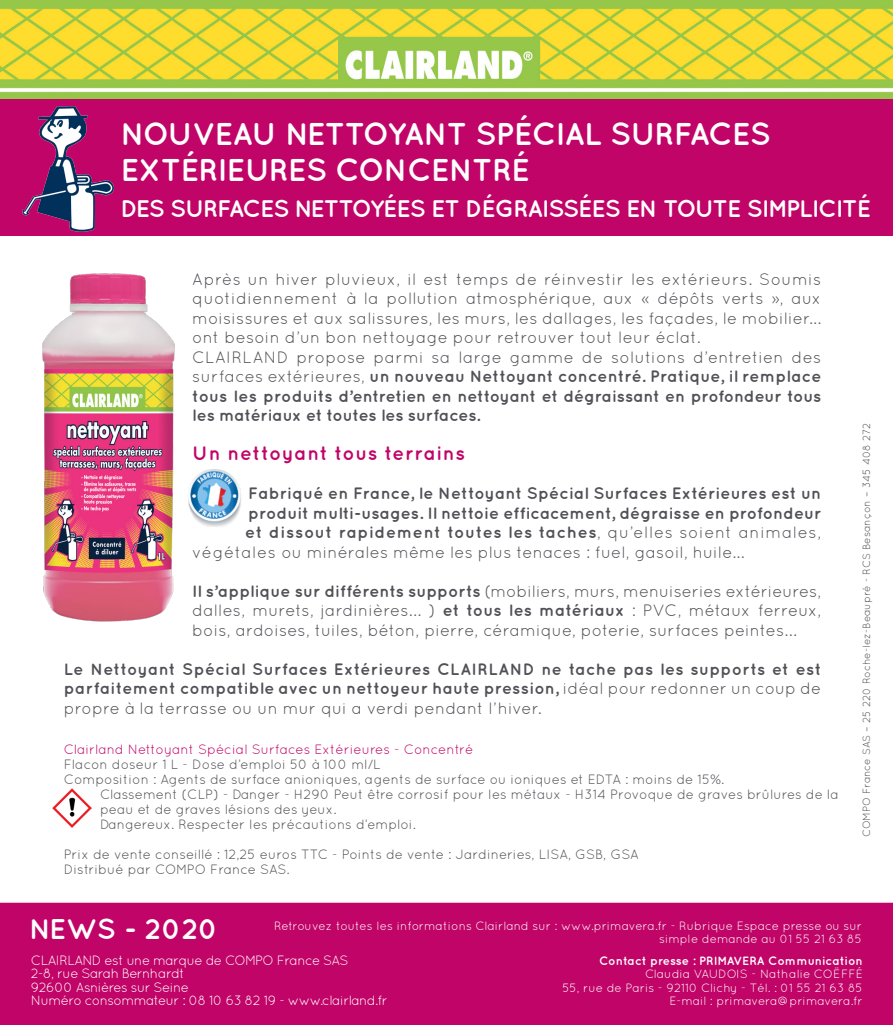
<style>
.page{position:relative;width:893px;height:1025px;background:#fff}
.page>*{position:absolute;margin:0;border:0;box-sizing:border-box;transform-origin:0 0}
.t1{font:700 31.5px "Quicksand";letter-spacing:-.02em;color:#fff}
.t2{font:700 28.5px "Quicksand";letter-spacing:-.005em;color:#fff}
.t3{font:700 24px "Quicksand";letter-spacing:-.04em;color:#fff}
.t4{font:700 19.5px "Quicksand";letter-spacing:.035em;color:#c10468}
.t5{font:700 16.5px/19.5px "Quicksand";letter-spacing:.005em;color:#515056;text-align:justify}
.t6{font:16.5px/19.5px "Quicksand";letter-spacing:.01em;color:#515056;text-align:justify}
.t7{font:700 16.5px "Quicksand";letter-spacing:.04em;color:#515056}
.t8{font:13.5px/15px "Quicksand";color:#515056}
.t9{font:13.5px "Quicksand";letter-spacing:-.04em;color:#fff}
.t10{font:13.5px "Quicksand";color:#c10468}
.t11{font:12px/13.5px "Quicksand";color:#fff;text-align:right}
.t12{font:700 12px "Quicksand";color:#fff}
.t13{font:10.5px "Quicksand";color:#515056}
.s1{font-weight:400}
.s2{font-weight:700}
</style>
<div class="page">
<img style="left:0;top:0;width:893px;height:99px">
<div style="left:0;top:99px;width:893px;height:137px;background:#c10468"></div>
<img style="left:22px;top:106px;width:92px;height:126px">
<div style="left:0;top:903px;width:893px;height:122px;background:#c10468"></div>
<img style="left:42px;top:273px;width:133px;height:349px">
<img style="left:188px;top:469px;width:53px;height:58px">
<img style="left:52px;top:788px;width:40px;height:40px">
<p class="t1" style="left:121px;top:115px;width:652px">NOUVEAU NETTOYANT SPÉCIAL SURFACES</p>
<p class="t1" style="left:121px;top:151px;width:411px">EXTÉRIEURES CONCENTRÉ</p>
<p class="t3" style="left:121px;top:194px;width:752px">DES SURFACES NETTOYÉES ET DÉGRAISSÉES EN TOUTE SIMPLICITÉ</p>
<p class="t6" style="left:192px;top:269px;width:631px">Après un hiver pluvieux, il est temps de réinvestir les extérieurs. Soumis quotidiennement à la pollution atmosphérique, aux « dépôts verts », aux moisissures et aux salissures, les murs, les dallages, les façades, le mobilier... ont besoin d’un bon nettoyage pour retrouver tout leur éclat.</p>
<p class="t5" style="left:192px;top:347px;width:631px"><span class="s1">CLAIRLAND propose parmi sa large gamme de solutions d’entretien des surfaces extérieures,</span> un nouveau Nettoyant concentré. Pratique, il remplace tous les produits d’entretien en nettoyant et dégraissant en profondeur tous les matériaux et toutes les surfaces.</p>
<p class="t4" style="left:192px;top:442px;width:274px">Un nettoyant tous terrains</p>
<p class="t5" style="left:248px;top:483px;width:575px">Fabriqué en France, le Nettoyant Spécial Surfaces Extérieures est un</p>
<p class="t5" style="left:248px;top:503px;width:575px">produit multi-usages. Il nettoie efficacement, dégraisse en profondeur</p>
<p class="t7" style="left:245px;top:522px;width:578px">et dissout rapidement toutes les taches<span class="s1">, qu’elles soient animales,</span></p>
<p class="t6" style="left:192px;top:542px;width:554px">végétales ou minérales même les plus tenaces : fuel, gasoil, huile...</p>
<p class="t6" style="left:192px;top:581px;width:631px"><span class="s2">Il s’applique sur différents supports</span> (mobiliers, murs, menuiseries extérieures, dalles, murets, jardinières... ) <span class="s2">et tous les matériaux</span> : PVC, métaux ferreux, bois, ardoises, tuiles, béton, pierre, céramique, poterie, surfaces peintes...</p>
<p class="t5" style="left:64px;top:659px;width:759px">Le Nettoyant Spécial Surfaces Extérieures CLAIRLAND ne tache pas les supports et est parfaitement compatible avec un nettoyeur haute pression, <span class="s1">idéal pour redonner un coup de propre à la terrasse ou un mur qui a verdi pendant l’hiver.</span></p>
<p class="t10" style="left:64px;top:741px;width:411px">Clairland Nettoyant Spécial Surfaces Extérieures - Concentré</p>
<p class="t8" style="left:64px;top:756px;width:319px">Flacon doseur 1 L - Dose d’emploi 50 à 100 ml/L</p>
<p class="t8" style="left:64px;top:771px;width:662px">Composition : Agents de surface anioniques, agents de surface ou ioniques et EDTA : moins de 15%.</p>
<p class="t8" style="left:100px;top:786px;width:740px">Classement (CLP) - Danger - H290 Peut être corrosif pour les métaux - H314 Provoque de graves brûlures de la peau et de graves lésions des yeux.</p>
<p class="t8" style="left:100px;top:816px;width:317px">Dangereux. Respecter les précautions d’emploi.</p>
<p class="t8" style="left:64px;top:846px;width:577px">Prix de vente conseillé : 12,25 euros TTC - Points de vente : Jardineries, LISA, GSB, GSA</p>
<p class="t8" style="left:64px;top:861px;width:227px">Distribué par COMPO France SAS.</p>
<p class="t13" style="left:860px;top:837px;width:416px;rotate:-90deg">COMPO France SAS – 25 220 Roche-lez-Beaupré - RCS Besançon – 345 408 272</p>
<p class="t2" style="left:29px;top:912px;width:191px">NEWS - 2020</p>
<p class="t11" style="left:274px;top:918px;width:589px">Retrouvez toutes les informations Clairland sur : www.primavera.fr - Rubrique Espace presse ou sur simple demande au 01 55 21 63 85</p>
<p class="t9" style="left:31px;top:952px;width:319px">CLAIRLAND est une marque de COMPO France SAS</p>
<p class="t9" style="left:31px;top:966px;width:156px">2-8, rue Sarah Bernhardt</p>
<p class="t9" style="left:31px;top:979px;width:160px">92600 Asnières sur Seine</p>
<p class="t9" style="left:31px;top:993px;width:358px">Numéro consommateur : 08 10 63 82 19 - www.clairland.fr</p>
<p class="t12" style="left:599px;top:953px;width:265px">Contact presse : PRIMAVERA Communication</p>
<p class="t11" style="left:645px;top:967px;width:219px">Claudia VAUDOIS - Nathalie COËFFÉ</p>
<p class="t11" style="left:562px;top:981px;width:302px">55, rue de Paris - 92110 Clichy - Tél. : 01 55 21 63 85</p>
<p class="t11" style="left:669px;top:994px;width:195px">E-mail : primavera@primavera.fr</p>
</div>
